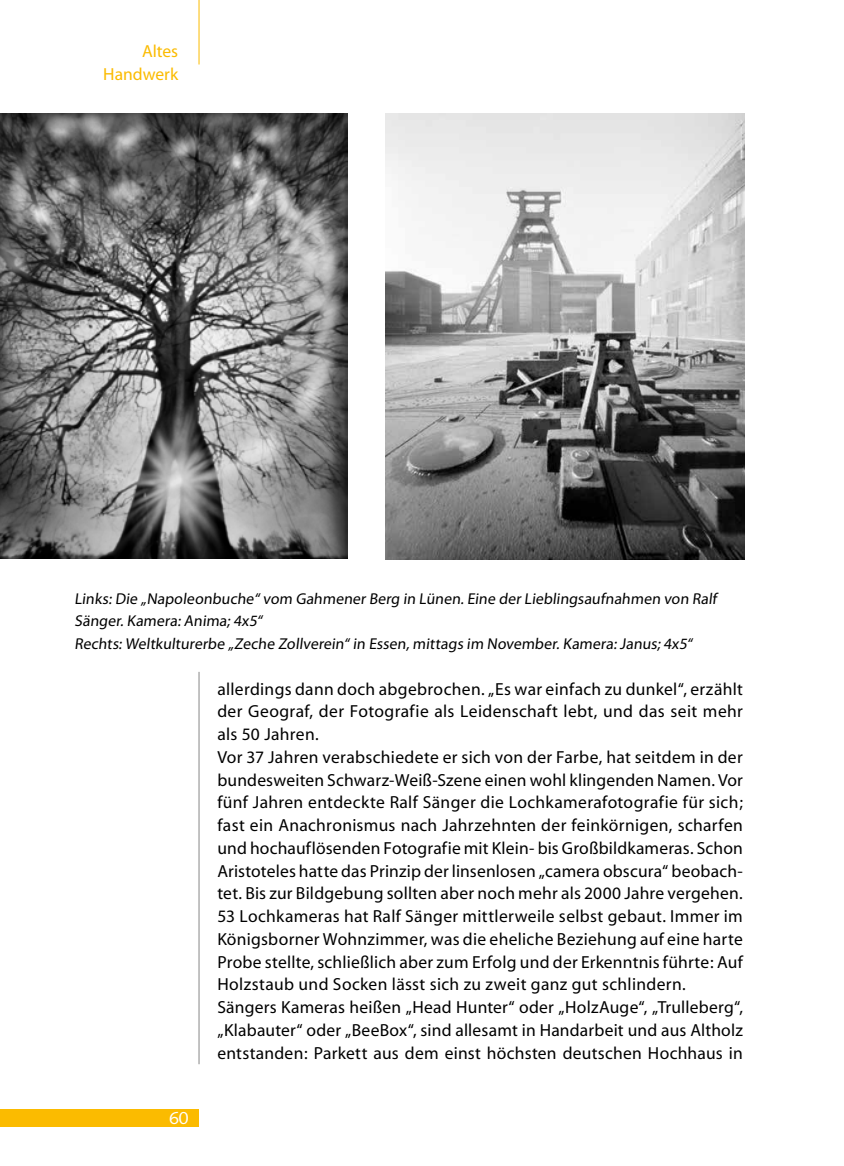
<style>
.page{position:relative;width:844px;height:1166px;background:#fff}
.page>*{position:absolute;margin:0;border:0;box-sizing:border-box;transform-origin:0 0}
.t1{font:17.5px/22.8px "Myriad";letter-spacing:.015em;color:#000}
.t2{font:17.5px/22.8px "Myriad";color:#fbbb00;text-align:right}
.t3{font:17.5px "Syntax";color:#fff}
.t4{font:15.75px/22.8px "Myriad Pro";color:#000}
</style>
<div class="page">
<div style="left:0;top:1109px;width:198px;height:17px;background:#fbbb00"></div>
<hr style="left:198px;top:0;width:1px;height:64px;background:#fbbb00">
<hr style="left:843px;top:399px;width:1px;height:767px;background:#fbbb00">
<hr style="left:198px;top:672px;width:1px;height:392px;background:#868786">
<img style="left:385px;top:113px;width:359px;height:447px">
<img style="left:0;top:113px;width:347px;height:445px">
<p class="t2" style="left:103px;top:41px;width:76px">Altes<br>Handwerk</p>
<p class="t4" style="left:74px;top:587px;width:643px">Links: Die „Napoleonbuche“ vom Gahmener Berg in Lünen. Eine der Lieblingsaufnahmen von Ralf<br>Sänger. Kamera: Anima; 4x5“<br>Rechts: Weltkulturerbe „Zeche Zollverein“ in Essen, mittags im November. Kamera: Janus; 4x5“</p>
<p class="t3" style="left:169px;top:1108px;width:21px">60</p>
<p class="t1" style="left:217px;top:678px;width:527px">allerdings dann doch abgebrochen. „Es war einfach zu dunkel“, erzählt der Geograf, der Fotografie als Leidenschaft lebt, und das seit mehr als 50 Jahren.<br>Vor 37 Jahren verabschiedete er sich von der Farbe, hat seitdem in der bundesweiten Schwarz-Weiß-Szene einen wohl klingenden Namen. Vor fünf Jahren entdeckte Ralf Sänger die Lochkamerafotografie für sich; fast ein Anachronismus nach Jahrzehnten der feinkörnigen, scharfen und hochauflösenden Fotografie mit Klein- bis Großbildkameras. Schon Aristoteles hatte das Prinzip der linsenlosen „camera obscura“ beobach&shy;tet. Bis zur Bildgebung sollten aber noch mehr als 2000 Jahre vergehen.<br>53 Lochkameras hat Ralf Sänger mittlerweile selbst gebaut. Immer im Königsborner Wohnzimmer, was die eheliche Beziehung auf eine harte Probe stellte, schließlich aber zum Erfolg und der Erkenntnis führte: Auf Holzstaub und Socken lässt sich zu zweit ganz gut schlindern.<br>Sängers Kameras heißen „Head Hunter“ oder „HolzAuge“, „Trulleberg“, „Klabauter“ oder „BeeBox“, sind allesamt in Handarbeit und aus Altholz entstanden: Parkett aus dem einst höchsten deutschen Hochhaus in</p>
</div>
